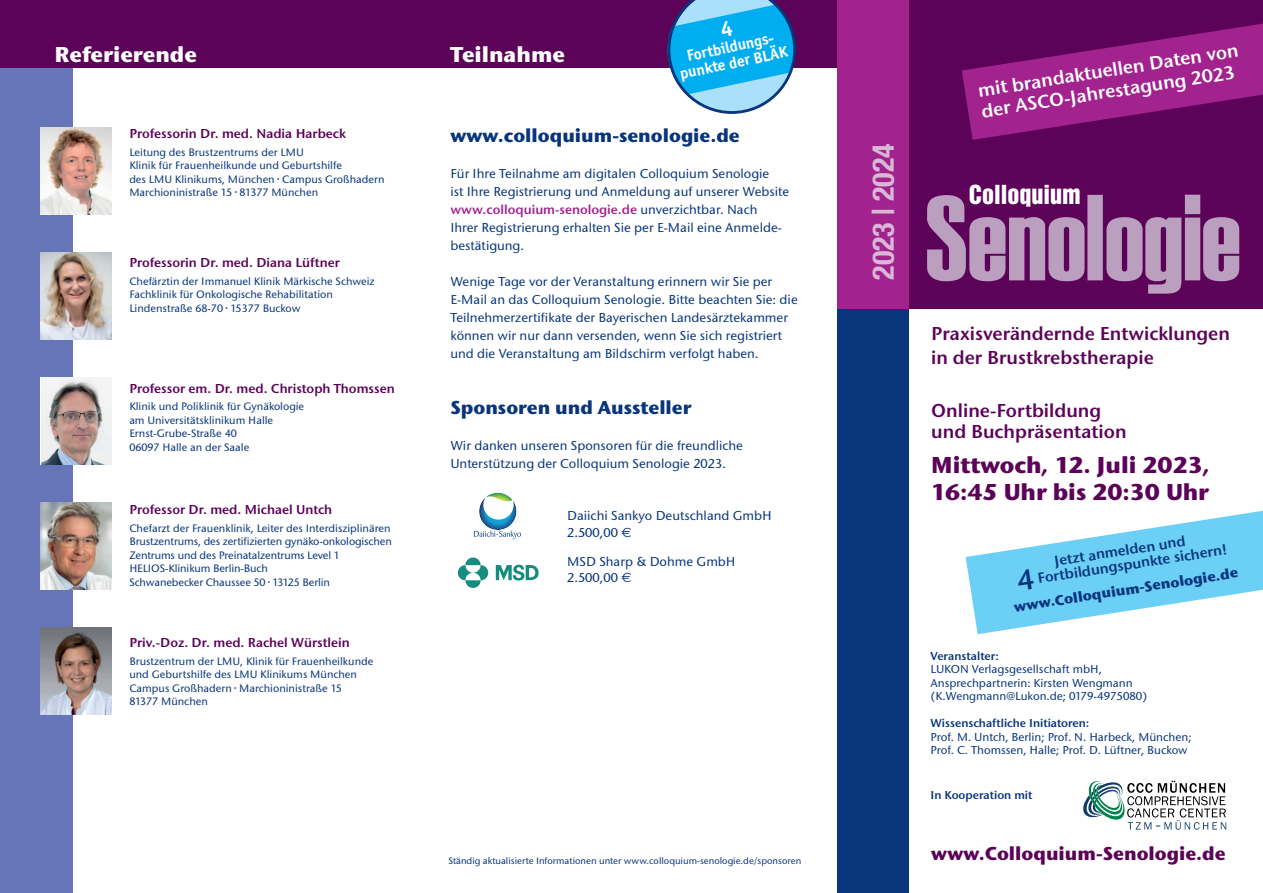
<style>
.page{position:relative;width:1263px;height:893px;background:#fff}
.page>*{position:absolute;margin:0;border:0;box-sizing:border-box;transform-origin:0 0}
.t1{font:700 condensed 30px "Helvetica Neue";color:#d9b7d6}
.t2{font:700 24px/27px "Stone Sans";color:#5c0259}
.t3{font:24px "Helvetica Inserat";color:#fff}
.t4{font:700 22.5px "Stone Sans";color:#fff}
.t5{font:600 19.5px/24px "Stone Sans";color:#5c0259}
.t6{font:700 19.5px "Stone Sans";color:#08357c}
.t7{font:600 19.5px/21px "Stone Sans";color:#fff}
.t8{font:700 19.5px "Stone Sans";color:#5c0259}
.t9{font:700 16.2px/16.2px "Officina Sans";color:#fff;text-align:center}
.t10{font:600 15px/14.9px "Stone Sans";color:#08357c;text-align:center}
.t11{font:700 15px "Stone Sans";color:#08357c}
.t12{font:500 13.5px/18px "Stone Sans";color:#08357c}
.t13{font:600 13.5px "Stone Sans";color:#5c0259}
.t14{font:500 12px/13.5px "Stone Sans";color:#08357c}
.t15{font:600 12px "Stone Sans";color:#08357c}
.t16{font:500 11.25px/13.5px "Stone Sans";color:#08357c}
.t17{font:500 9.75px "Stone Sans";color:#08357c}
.s1{font-weight:600;color:#a2238e}
.s2{font-family:"Euro Sans";font-weight:400}
.s3{font-size:30px}
</style>
<div class="page">
<div style="left:838px;top:296px;width:71px;height:597px;background:#08357c"></div>
<div style="left:0;top:48px;width:73px;height:845px;background:#6674b8"></div>
<div style="left:0;top:0;width:868px;height:67px;background:#5c0259"></div>
<div style="left:851px;top:0;width:412px;height:308px;background:#5c0259"></div>
<svg style="left:927px;top:195px;width:312px;height:99px"></svg>
<div style="left:838px;top:0;width:71px;height:308px;background:#a2238e"></div>
<svg style="left:966px;top:510px;width:297px;height:124px"></svg>
<svg style="left:962px;top:23px;width:301px;height:117px"></svg>
<img style="left:40px;top:128px;width:71px;height:87px">
<img style="left:40px;top:253px;width:71px;height:87px">
<img style="left:41px;top:378px;width:70px;height:87px">
<img style="left:40px;top:503px;width:71px;height:87px">
<img style="left:40px;top:628px;width:71px;height:87px">
<svg style="left:458px;top:558px;width:30px;height:30px"></svg>
<svg style="left:496px;top:565px;width:43px;height:16px"></svg>
<svg style="left:474px;top:493px;width:47px;height:46px"></svg>
<svg style="left:1083px;top:781px;width:143px;height:49px"></svg>
<svg style="left:667px;top:0;width:129px;height:114px"></svg>
<h3 class="t4" style="left:55px;top:45px;width:144px">Referierende</h3>
<h3 class="t4" style="left:450px;top:45px;width:116px">Teilnahme</h3>
<h3 class="t9" style="left:675px;top:51px;width:111px;rotate:-12deg">Fortbildungs&shy;punkte der BLÄK</h3>
<p class="t13" style="left:129px;top:128px;width:218px">Professorin Dr. med. Nadia Harbeck</p>
<p class="t16" style="left:129px;top:146px;width:257px">Leitung des Brustzentrums der LMU<br>Klinik für Frauenheilkunde und Geburtshilfe<br>des LMU Klinikums, München · Campus Großhadern Marchioninistraße 15 · 81377 München</p>
<p class="t13" style="left:129px;top:257px;width:212px">Professorin Dr. med. Diana Lüftner</p>
<p class="t16" style="left:129px;top:275px;width:247px">Chefärztin der Immanuel Klinik Märkische Schweiz<br>Fachklinik für Onkologische Rehabilitation<br>Lindenstraße 68-70 · 15377 Buckow</p>
<p class="t13" style="left:129px;top:383px;width:267px">Professor em. Dr. med. Christoph Thomssen</p>
<p class="t16" style="left:129px;top:401px;width:176px">Klinik und Poliklinik für Gynäkologie am Universitätsklinikum Halle<br>Ernst-Grube-Straße 40<br>06097 Halle an der Saale</p>
<p class="t13" style="left:129px;top:504px;width:204px">Professor Dr. med. Michael Untch</p>
<p class="t16" style="left:129px;top:522px;width:264px">Chefarzt der Frauenklinik, Leiter des Interdisziplinären Brustzentrums, des zertifizierten gynäko-onkologischen Zentrums und des Preinatalzentrums Level 1<br>HELIOS-Klinikum Berlin-Buch<br>Schwanebecker Chaussee 50 · 13125 Berlin</p>
<p class="t13" style="left:129px;top:637px;width:222px">Priv.-Doz. Dr. med. Rachel Würstlein</p>
<p class="t16" style="left:129px;top:655px;width:246px">Brustzentrum der LMU, Klinik für Frauenheilkunde und Geburtshilfe des LMU Klinikums München Campus Großhadern · Marchioninistraße 15<br>81377 München</p>
<h3 class="t6" style="left:450px;top:128px;width:291px">www.colloquium-senologie.de</h3>
<p class="t12" style="left:450px;top:166px;width:340px">Für Ihre Teilnahme am digitalen Colloquium Senologie<br>ist Ihre Registrierung und Anmeldung auf unserer Website <span class="s1">www.colloquium-senologie.de</span> unverzichtbar. Nach<br>Ihrer Registrierung erhalten Sie per E-Mail eine Anmelde&shy;bestätigung.</p>
<p class="t12" style="left:450px;top:274px;width:349px">Wenige Tage vor der Veranstaltung erinnern wir Sie per E-Mail an das Colloquium Senologie. Bitte beachten Sie: die Teilnehmerzertifikate der Bayerischen Landesärztekammer können wir nur dann versenden, wenn Sie sich registriert und die Veranstaltung am Bildschirm verfolgt haben.</p>
<h3 class="t6" style="left:450px;top:399px;width:243px">Sponsoren und Aussteller</h3>
<p class="t12" style="left:450px;top:437px;width:294px">Wir danken unseren Sponsoren für die freundliche<br>Unterstützung der Colloquium Senologie 2023.</p>
<p class="t12" style="left:567px;top:509px;width:206px;line-height:16.5px">Daiichi Sankyo Deutschland GmbH<br>2.500,00 <span class="s2">€</span></p>
<p class="t12" style="left:567px;top:554px;width:170px;line-height:16.5px">MSD Sharp &amp; Dohme GmbH<br>2.500,00 <span class="s2">€</span></p>
<p class="t17" style="left:448px;top:857px;width:354px">Ständig aktualisierte Informationen unter www.colloquium-senologie.de/sponsoren</p>
<h1 class="t1" style="left:865px;top:280px;width:138px;rotate:-90deg">2023 | 2024</h1>
<h3 class="t7" style="left:977px;top:82px;width:265px;rotate:-9deg">mit brandaktuellen Daten von der ASCO-Jahrestagung 2023</h3>
<h2 class="t3" style="left:969px;top:185px;width:114px">Colloquium</h2>
<h3 class="t5" style="left:931px;top:323px;width:300px">Praxisverändernde Entwicklungen in der Brustkrebstherapie</h3>
<h3 class="t5" style="left:931px;top:401px;width:197px;line-height:21px">Online-Fortbildung und Buchpräsentation</h3>
<h2 class="t2" style="left:931px;top:454px;width:280px">Mittwoch, 12. Juli 2023,<br>16:45 Uhr bis 20:30 Uhr</h2>
<h3 class="t10" style="left:1014px;top:561px;width:214px;rotate:-9deg">Jetzt anmelden und<br><span class="s3">4</span> Fortbildungspunkte sichern!</h3>
<h3 class="t11" style="left:1013px;top:601px;width:228px;rotate:-9deg">www.Colloquium-Senologie.de</h3>
<p class="t15" style="left:930px;top:651px;width:70px">Veranstalter:</p>
<p class="t14" style="left:930px;top:664px;width:218px">LUKON Verlagsgesellschaft mbH,<br>Ansprechpartnerin: Kirsten Wengmann (K.Wengmann@Lukon.de; 0179-4975080)</p>
<p class="t15" style="left:930px;top:718px;width:160px">Wissenschaftliche Initiatoren:</p>
<p class="t14" style="left:930px;top:731px;width:263px">Prof. M. Untch, Berlin; Prof. N. Harbeck, München;<br>Prof. C. Thomssen, Halle; Prof. D. Lüftner, Buckow</p>
<p class="t15" style="left:930px;top:790px;width:103px">In Kooperation mit</p>
<h3 class="t8" style="left:931px;top:846px;width:296px">www.Colloquium-Senologie.de</h3>
</div>
